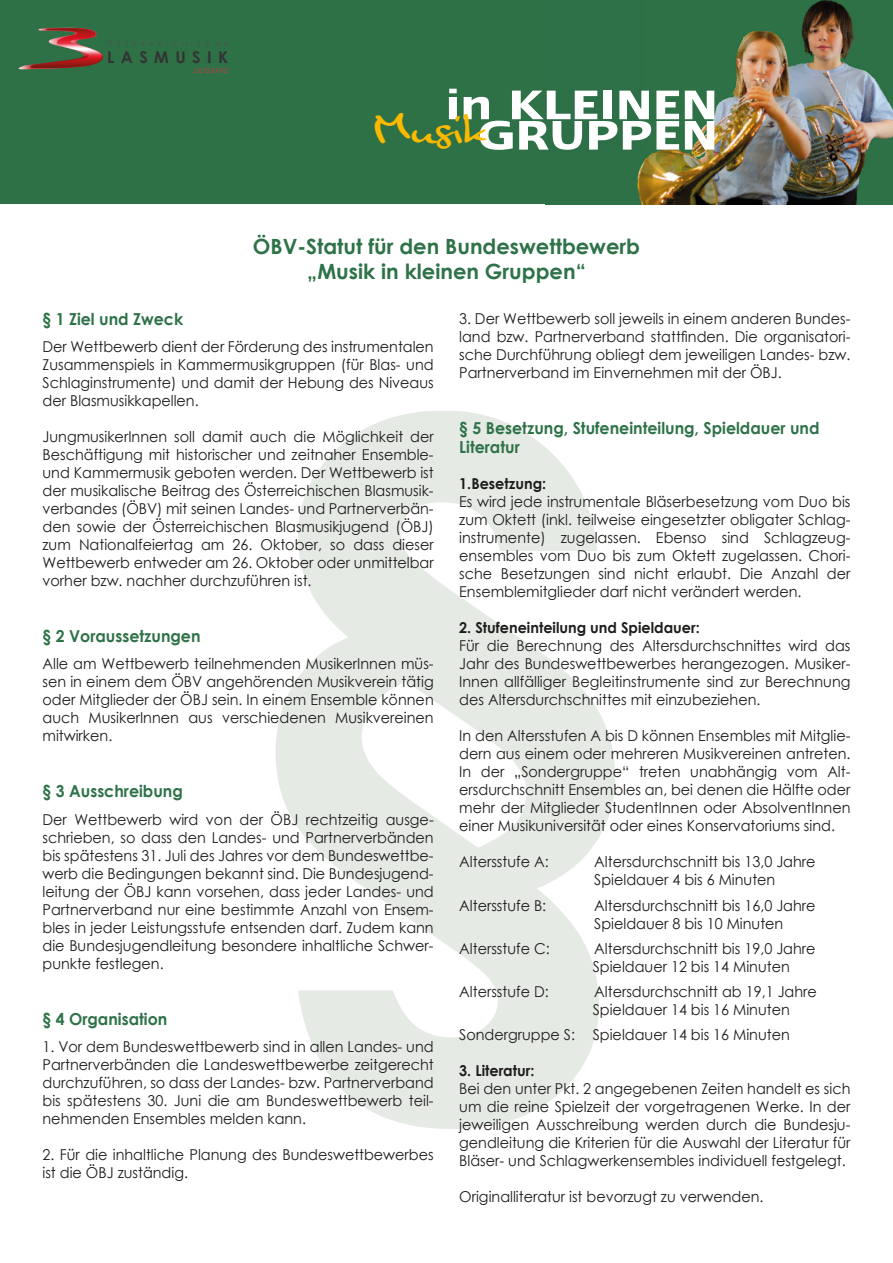
<style>
.page{position:relative;width:893px;height:1263px;background:#fff}
.page>*{position:absolute;margin:0;border:0;box-sizing:border-box;transform-origin:0 0}
.t1{font:700 750px "Century Gothic";color:#e6eae5}
.t2{font:600 47.7px "Linotype Ergo";color:#fff;scale:1.1 1}
.t3{font:700 21px/25.2px "Century Gothic";color:#2e7248;text-align:center}
.t4{font:700 16.5px/19.8px "Century Gothic";color:#2e7248;scale:.96 1}
.t5{font:700 16.2px "Century Gothic";letter-spacing:.395em;color:#333434}
.t6{font:15px/18px "Century Gothic";color:#1d1d1b;text-align:justify;scale:.96 1}
.t7{font:700 15px "Century Gothic";color:#1d1d1b;scale:.96 1}
.t8{font:6.9px "Century Gothic";letter-spacing:.635em;color:#4e4e4e}
.t9{font:6.9px "Century Gothic";letter-spacing:.2em;color:#e72e3c}
.s1{font-family:"Gerwolf";font-weight:400;font-size:38.55px;color:#fbba00}
</style>
<div class="page">
<div style="left:0;top:0;width:893px;height:204px;background:#2f7147"></div>
<img style="left:19px;top:65px;width:44px;height:4px">
<img style="left:25px;top:28px;width:78px;height:40px">
<img style="left:637px;top:0;width:256px;height:204px">
<p class="t8" style="left:107px;top:39px;width:122px">ÖSTERREICHISCHE</p>
<p class="t5" style="left:107px;top:45px;width:122px">LASMUSIK</p>
<p class="t9" style="left:193px;top:66px;width:36px">JUGEND</p>
<h2 class="t2" style="left:446px;top:79px;width:249px">in KLEINEN</h2>
<h2 class="t2" style="left:373px;top:110px;width:315px"><span class="s1">Musik</span>GRUPPEN</h2>
<h3 class="t3" style="left:253px;top:232px;width:389px">ÖBV-Statut für den Bundeswettbewerb „Musik in kleinen Gruppen“</h3>
<p class="t4" style="left:43px;top:308px;width:148px">§ 1 Ziel und Zweck</p>
<p class="t6" style="left:43px;top:337px;width:409px">Der Wettbewerb dient der Förderung des instrumentalen Zusammenspiels in Kammermusikgruppen (für Blas- und Schlaginstrumente) und damit der Hebung des Niveaus der Blasmusikkapellen.</p>
<p class="t6" style="left:43px;top:427px;width:409px">JungmusikerInnen soll damit auch die Möglichkeit der Beschäftigung mit historischer und zeitnaher Ensemble&shy;und Kammermusik geboten werden. Der Wettbewerb ist der musikalische Beitrag des Österreichischen Blasmusik&shy;verbandes (ÖBV) mit seinen Landes- und Partnerverbän&shy;den sowie der Österreichischen Blasmusikjugend (ÖBJ) zum Nationalfeiertag am 26. Oktober, so dass dieser Wettbewerb entweder am 26. Oktober oder unmittelbar vorher bzw. nachher durchzuführen ist.</p>
<p class="t6" style="left:459px;top:309px;width:409px">3. Der Wettbewerb soll jeweils in einem anderen Bundes&shy;land bzw. Partnerverband stattfinden. Die organisatori&shy;sche Durchführung obliegt dem jeweiligen Landes- bzw.<br>Partnerverband im Einvernehmen mit der ÖBJ.</p>
<h1 class="t1" style="left:236px;top:131px;width:422px">§</h1>
<p class="t4" style="left:459px;top:417px;width:377px">§ 5 Besetzung, Stufeneinteilung, Spieldauer und<br>Literatur</p>
<p class="t7" style="left:459px;top:473px;width:92px">1.Besetzung:</p>
<p class="t6" style="left:459px;top:493px;width:409px">Es wird jede instrumentale Bläserbesetzung vom Duo bis zum Oktett (inkl. teilweise eingesetzter obligater Schlag&shy;instrumente) zugelassen. Ebenso sind Schlagzeug&shy;ensembles vom Duo bis zum Oktett zugelassen. Chori&shy;sche Besetzungen sind nicht erlaubt. Die Anzahl der Ensemblemitglieder darf nicht verändert werden.</p>
<p class="t7" style="left:459px;top:617px;width:252px">2. Stufeneinteilung und Spieldauer:</p>
<p class="t6" style="left:459px;top:637px;width:409px">Für die Berechnung des Altersdurchschnittes wird das Jahr des Bundeswettbewerbes herangezogen. Musiker-Innen allfälliger Begleitinstrumente sind zur Berechnung des Altersdurchschnittes mit einzubeziehen.</p>
<p class="t6" style="left:459px;top:727px;width:409px">In den Altersstufen A bis D können Ensembles mit Mitglie&shy;dern aus einem oder mehreren Musikvereinen antreten.<br>In der „Sondergruppe“ treten unabhängig vom Alt&shy;ersdurchschnitt Ensembles an, bei denen die Hälfte oder mehr der Mitglieder StudentInnen oder AbsolventInnen einer Musikuniversität oder eines Konservatoriums sind.</p>
<p class="t6" style="left:459px;top:853px;width:95px">Altersstufe A:</p>
<p class="t6" style="left:594px;top:853px;width:232px">Altersdurchschnitt bis 13,0 Jahre<br>Spieldauer 4 bis 6 Minuten</p>
<p class="t6" style="left:459px;top:896px;width:92px">Altersstufe B:</p>
<p class="t6" style="left:594px;top:896px;width:232px">Altersdurchschnitt bis 16,0 Jahre<br>Spieldauer 8 bis 10 Minuten</p>
<p class="t6" style="left:459px;top:939px;width:96px">Altersstufe C:</p>
<p class="t6" style="left:593px;top:939px;width:234px">Altersdurchschnitt bis 19,0 Jahre<br>Spieldauer 12 bis 14 Minuten</p>
<p class="t6" style="left:459px;top:982px;width:95px">Altersstufe D:</p>
<p class="t6" style="left:593px;top:982px;width:235px">Altersdurchschnitt ab 19,1 Jahre<br>Spieldauer 14 bis 16 Minuten</p>
<p class="t6" style="left:459px;top:1026px;width:346px">Sondergruppe S: Spieldauer 14 bis 16 Minuten</p>
<p class="t7" style="left:459px;top:1059px;width:80px">3. Literatur:</p>
<p class="t6" style="left:459px;top:1080px;width:409px">Bei den unter Pkt. 2 angegebenen Zeiten handelt es sich um die reine Spielzeit der vorgetragenen Werke. In der jeweiligen Ausschreibung werden durch die Bundesju&shy;gendleitung die Kriterien für die Auswahl der Literatur für Bläser- und Schlagwerkensembles individuell festgelegt.</p>
<p class="t6" style="left:459px;top:1188px;width:318px">Originalliteratur ist bevorzugt zu verwenden.</p>
<p class="t4" style="left:43px;top:625px;width:166px">§ 2 Voraussetzungen</p>
<p class="t6" style="left:43px;top:654px;width:409px">Alle am Wettbewerb teilnehmenden MusikerInnen müs&shy;sen in einem dem ÖBV angehörenden Musikverein tätig oder Mitglieder der ÖBJ sein. In einem Ensemble können auch MusikerInnen aus verschiedenen Musikvereinen mitwirken.</p>
<p class="t4" style="left:43px;top:780px;width:148px">§ 3 Ausschreibung</p>
<p class="t6" style="left:43px;top:811px;width:409px">Der Wettbewerb wird von der ÖBJ rechtzeitig ausge&shy;schrieben, so dass den Landes- und Partnerverbänden bis spätestens 31. Juli des Jahres vor dem Bundeswettbe&shy;werb die Bedingungen bekannt sind. Die Bundesjugend&shy;leitung der ÖBJ kann vorsehen, dass jeder Landes- und Partnerverband nur eine bestimmte Anzahl von Ensem&shy;bles in jeder Leistungsstufe entsenden darf. Zudem kann die Bundesjugendleitung besondere inhaltliche Schwer&shy;punkte festlegen.</p>
<p class="t4" style="left:43px;top:1008px;width:132px">§ 4 Organisation</p>
<p class="t6" style="left:43px;top:1037px;width:409px">1. Vor dem Bundeswettbewerb sind in allen Landes- und Partnerverbänden die Landeswettbewerbe zeitgerecht durchzuführen, so dass der Landes- bzw. Partnerverband bis spätestens 30. Juni die am Bundeswettbewerb teil&shy;nehmenden Ensembles melden kann.</p>
<p class="t6" style="left:43px;top:1145px;width:409px">2. Für die inhaltliche Planung des Bundeswettbewerbes ist die ÖBJ zuständig.</p>
</div>
